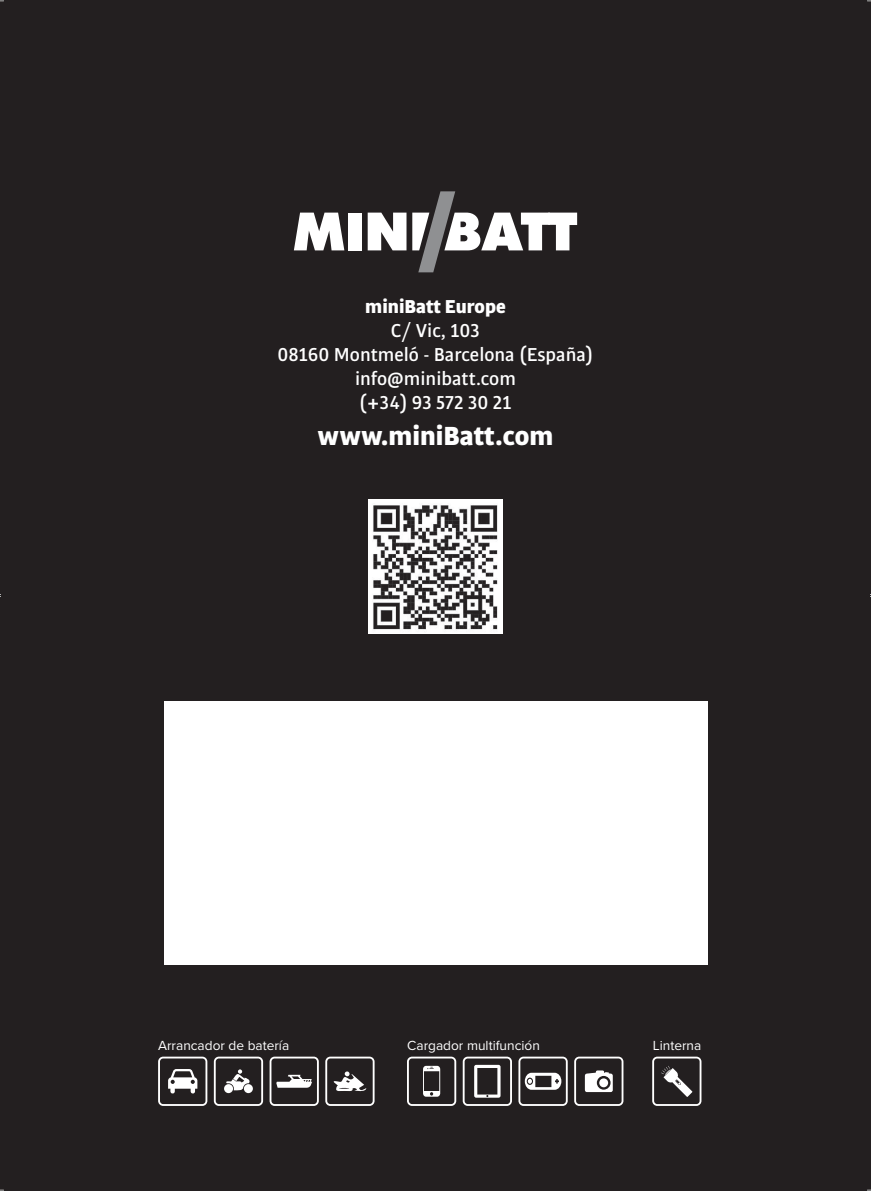
<style>
.page{position:relative;width:871px;height:1191px;background:#231f20}
.page>*{position:absolute;margin:0;border:0;box-sizing:border-box;transform-origin:0 0}
.t1{font:900 28px "Bulo";color:#fff}
.t2{font:500 20px/24px "Bulo";color:#fff;text-align:center}
.t3{font:900 20px "Bulo";color:#fff}
.t4{font:13.6px "Proxima Nova";color:#fff}
</style>
<div class="page">
<img style="left:368px;top:499px;width:135px;height:135px">
<svg style="left:574px;top:1056px;width:49px;height:50px"></svg>
<div style="left:599px;top:1078px;width:9px;height:9px;background:#fff;border-radius:50%"></div>
<svg style="left:518px;top:1056px;width:50px;height:50px"></svg>
<svg style="left:407px;top:1056px;width:49px;height:50px"></svg>
<svg style="left:463px;top:1056px;width:49px;height:50px"></svg>
<svg style="left:325px;top:1056px;width:49px;height:50px"></svg>
<svg style="left:214px;top:1056px;width:49px;height:50px"></svg>
<svg style="left:270px;top:1056px;width:49px;height:50px"></svg>
<svg style="left:158px;top:1056px;width:49px;height:50px"></svg>
<svg style="left:652px;top:1056px;width:49px;height:50px"></svg>
<div style="left:164px;top:701px;width:543px;height:264px;background:#fff"></div>
<svg style="left:294px;top:213px;width:50px;height:37px"></svg>
<div style="left:348px;top:213px;width:14px;height:37px;background:#fff"></div>
<svg style="left:368px;top:213px;width:38px;height:37px"></svg>
<svg style="left:412px;top:191px;width:165px;height:81px"></svg>
<p class="t3" style="left:365px;top:293px;width:142px">miniBatt Europe</p>
<p class="t2" style="left:277px;top:318px;width:318px">C/ Vic, 103<br>08160 Montmeló - Barcelona (España) info@minibatt.com<br>(+34) 93 572 30 21</p>
<h1 class="t1" style="left:318px;top:417px;width:237px">www.miniBatt.com</h1>
<p class="t4" style="left:158px;top:1035px;width:133px">Arrancador de batería</p>
<p class="t4" style="left:407px;top:1035px;width:134px">Cargador multifunción</p>
<p class="t4" style="left:653px;top:1035px;width:50px">Linterna</p>
</div>
